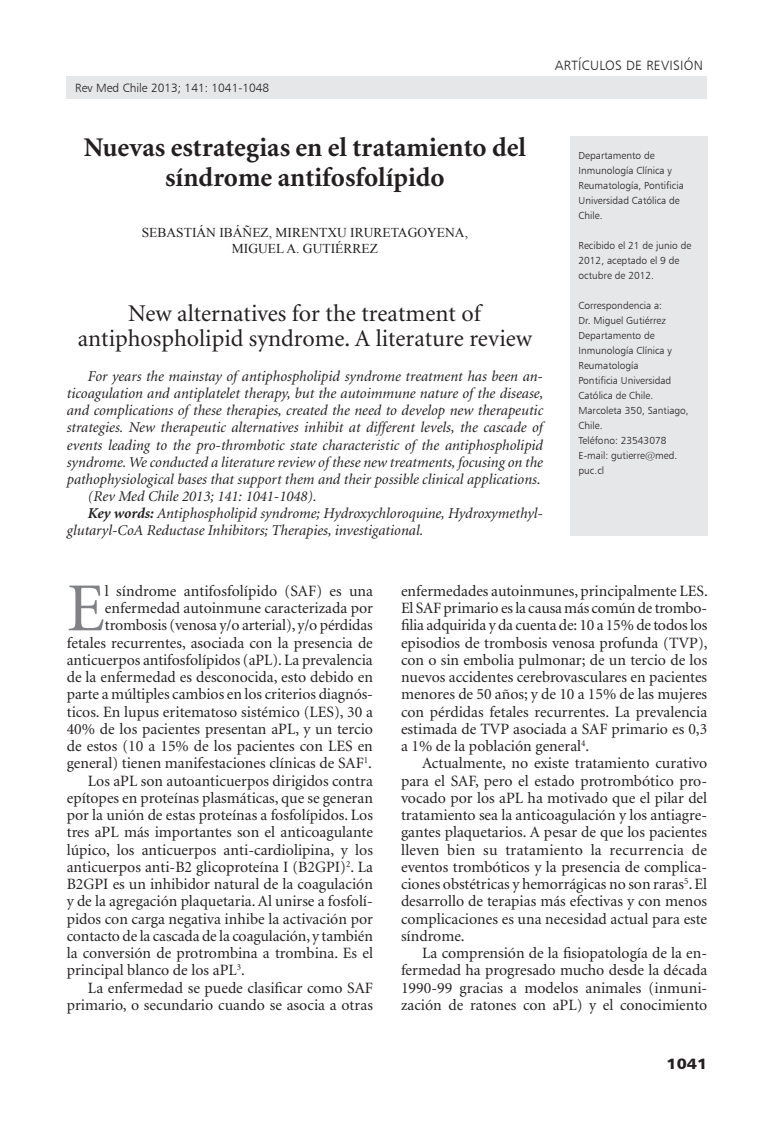
<style>
.page{position:relative;width:774px;height:1134px;background:#fff}
.page>*{position:absolute;margin:0;border:0;box-sizing:border-box;transform-origin:0 0}
._1texto{font:68.85px "Minion";color:#808285}
._2titulo{font:700 27px/30px "Minion";color:#231f20;text-align:center}
._1resumen{font:24px/25.5px "Minion";color:#231f20;text-align:center}
._1texto-2{font:15.75px/17.2px "Minion";color:#231f20;text-align:justify}
._1resumen-2{font:italic 15px/17.2px "Minion";color:#231f20;text-align:justify}
.t1{font:15px "Humanist 777 BT Black B";color:#231f20;scale:1.1 1}
._1autor{font:13.5px/16.2px "Times New Roman";color:#231f20;text-align:center}
.t2{font:13.5px "Humanist 777 BT Light B";letter-spacing:.02em;color:#231f20}
.t3{font:12px "Humanist 777 BT Light B";color:#231f20}
._1datos{font:10.2px/15px "Humanist 777 BT Light B";color:#231f20}
.s1{font-weight:700}
</style>
<div class="page">
<div style="left:67px;top:77px;width:640px;height:22px;background:#e6e7e9"></div>
<div style="left:570px;top:136px;width:137px;height:399px;background:#e6e7e9"></div>
<p class="t3" style="left:75px;top:81px;width:196px">Rev Med Chile 2013; 141: 1041-1048</p>
<p class="t2" style="left:555px;top:57px;width:150px">artículos de revisión</p>
<p class="_2titulo" style="left:84px;top:133px;width:444px">Nuevas estrategias en el tratamiento del síndrome antifosfolípido</p>
<p class="_1autor" style="left:142px;top:224px;width:328px">SEBASTIÁN IBÁÑEZ, MIRENTXU IRURETAGOYENA,<br>MIGUEL A. GUTIÉRREZ</p>
<p class="_1resumen" style="left:78px;top:301px;width:456px">New alternatives for the treatment of antiphospholipid syndrome. A literature review</p>
<p class="_1resumen-2" style="left:67px;top:368px;width:478px;text-indent:21px">For years the mainstay of antiphospholipid syndrome treatment has been an&shy;ticoagulation and antiplatelet therapy, but the autoimmune nature of the disease, and complications of these therapies, created the need to develop new therapeutic strategies. New therapeutic alternatives inhibit at different levels, the cascade of events leading to the pro-thrombotic state characteristic of the antiphospholipid syndrome. We conducted a literature review of these new treatments, focusing on the pathophysiological bases that support them and their possible clinical applications.</p>
<p class="_1resumen-2" style="left:88px;top:488px;width:230px">(Rev Med Chile 2013; 141: 1041-1048).</p>
<p class="_1resumen-2" style="left:67px;top:505px;width:478px;text-indent:21px"><span class="s1">Key words:</span> Antiphospholipid syndrome; Hydroxychloroquine, Hydroxymethyl&shy;glutaryl-CoA Reductase Inhibitors; Therapies, investigational.</p>
<p class="_1datos" style="left:578px;top:148px;width:107px">Departamento de<br>I nmunología Clínica y<br>Reumatología, Pontificia<br>U niversidad Católica de<br>Chile.</p>
<p class="_1datos" style="left:578px;top:238px;width:114px">Recibido el 21 de junio de<br>2012, aceptado el 9 de octubre de 2012.</p>
<p class="_1datos" style="left:578px;top:298px;width:85px">Correspondencia a:</p>
<p class="_1datos" style="left:578px;top:313px;width:89px">Dr. Miguel Gutiérrez</p>
<p class="_1datos" style="left:578px;top:328px;width:95px">Departamento de<br>I nmunología Clínica y<br>Reumatología</p>
<p class="_1datos" style="left:578px;top:373px;width:94px">Pontificia U niversidad<br>Católica de Chile.</p>
<p class="_1datos" style="left:578px;top:403px;width:112px">Marcoleta 350, Santiago,<br>Chile.</p>
<p class="_1datos" style="left:578px;top:433px;width:89px">Teléfono: 23543078</p>
<p class="_1datos" style="left:578px;top:448px;width:100px">E-mail: gutierre@med. puc.cl</p>
<p class="_1texto-2" style="left:67px;top:583px;width:308px;text-align:right">l síndrome antifosfolípido (SAF) es una enfermedad autoinmune caracterizada por trombosis (venosa y/o arterial), y/o pérdidas fetales recurrentes, asociada con la presencia de anticuerpos antifosfolípidos (aPL). La prevalencia de la enfermedad es desconocida, esto debido en parte a múltiples cambios en los criterios diagnós&shy;ticos. En lupus eritematoso sistémico (LES), 30 a 40% de los pacientes presentan aPL, y un tercio de estos (10 a 15% de los pacientes con LES en general) tienen manifestaciones clínicas de SAF<sup>1</sup>.</p>
<p class="_1texto-2" style="left:67px;top:773px;width:308px;text-indent:21px">Los aPL son autoanticuerpos dirigidos contra epítopes en proteínas plasmáticas, que se generan por la unión de estas proteínas a fosfolípidos. Los tres aPL más importantes son el anticoagulante lúpico, los anticuerpos anti-cardiolipina, y los anticuerpos anti-B2 glicoproteína I (B2GPI)<sup>2</sup>. La B2GPI es un inhibidor natural de la coagulación y de la agregación plaquetaria. Al unirse a fosfolí&shy;pidos con carga negativa inhibe la activación por contacto de la cascada de la coagulación, y también la conversión de protrombina a trombina. Es el principal blanco de los aPL<sup>3</sup>.</p>
<p class="_1texto-2" style="left:67px;top:980px;width:308px;text-align:right">La enfermedad se puede clasificar como SAF primario, o secundario cuando se asocia a otras</p>
<p class="_1texto" style="left:67px;top:574px;width:40px">E</p>
<p class="_1texto-2" style="left:401px;top:583px;width:308px">enfermedades autoinmunes, principalmente LES.<br>El SAF primario es la causa más común de trombo&shy;filia adquirida y da cuenta de: 10 a 15% de todos los episodios de trombosis venosa profunda (TVP), con o sin embolia pulmonar; de un tercio de los nuevos accidentes cerebrovasculares en pacientes menores de 50 años; y de 10 a 15% de las mujeres con pérdidas fetales recurrentes. La prevalencia estimada de TVP asociada a SAF primario es 0,3 a 1% de la población general<sup>4</sup>.</p>
<p class="_1texto-2" style="left:401px;top:755px;width:308px;text-indent:21px">Actualmente, no existe tratamiento curativo para el SAF, pero el estado protrombótico pro&shy;vocado por los aPL ha motivado que el pilar del tratamiento sea la anticoagulación y los antiagre&shy;gantes plaquetarios. A pesar de que los pacientes lleven bien su tratamiento la recurrencia de eventos trombóticos y la presencia de complica&shy;ciones obstétricas y hemorrágicas no son raras<sup>5</sup>. El desarrollo de terapias más efectivas y con menos complicaciones es una necesidad actual para este síndrome.</p>
<p class="_1texto-2" style="left:401px;top:945px;width:308px;text-indent:21px">La comprensión de la fisiopatología de la en&shy;fermedad ha progresado mucho desde la década 1990-99 gracias a modelos animales (inmuni&shy;zación de ratones con aPL) y el conocimiento</p>
<p class="t1" style="left:666px;top:1054px;width:38px">1041</p>
</div>
